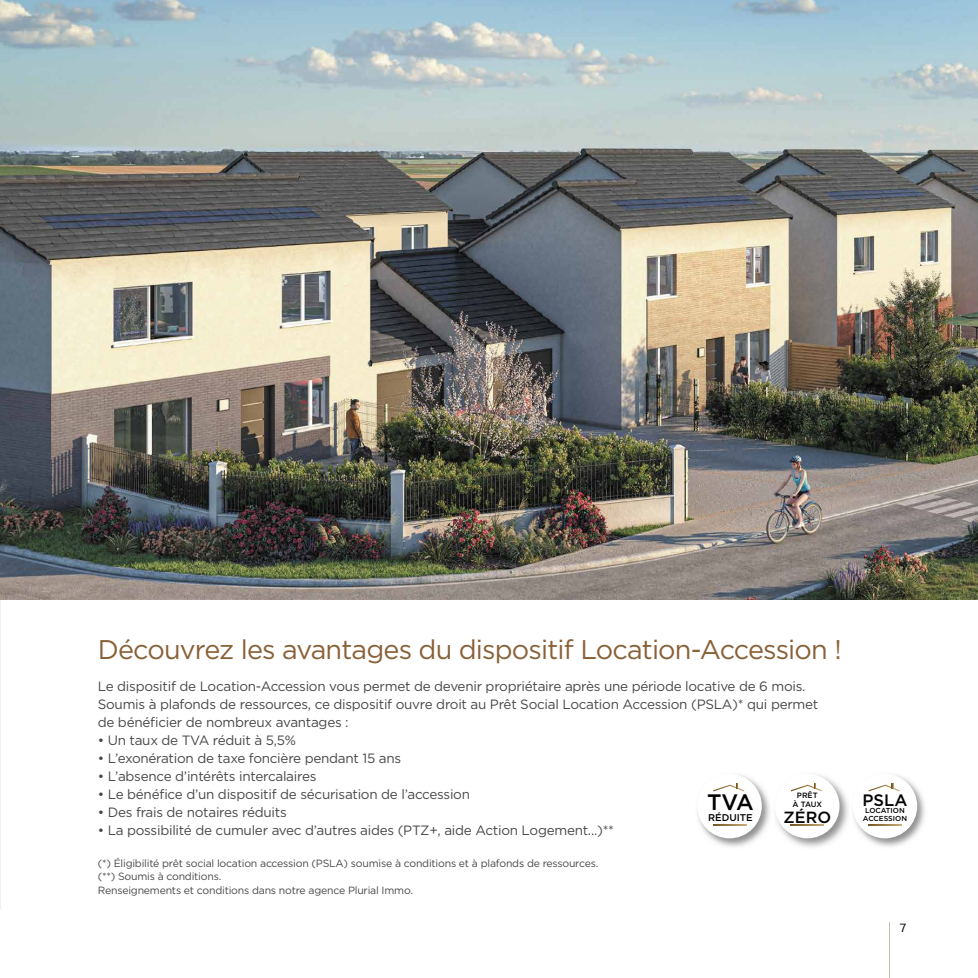
<style>
.page{position:relative;width:978px;height:978px;background:#fff}
.page>*{position:absolute;margin:0;border:0;box-sizing:border-box;transform-origin:0 0}
.t1{font:27px "Gotham";letter-spacing:-.03em;color:#896138}
.t2{font:500 22.35px "Gotham";color:#000}
.t3{font:500 16.5px "Gotham";color:#000}
.t4{font:500 16.2px "Gotham";color:#000}
.t5{font:13.5px/18px "Gotham";letter-spacing:-.02em;color:#484848}
.t6{font:12px "Seven One Eight";color:#000}
.t7{font:10.5px/13.5px "Gotham";letter-spacing:-.02em;color:#484848}
.t8{font:500 9.75px "Gotham";color:#000}
.t9{font:500 7.65px/8.1px "Gotham";letter-spacing:-.005em;color:#000;text-align:center}
.t10{font:500 7.2px/7.6px "Gotham";color:#000;text-align:center}
</style>
<div class="page">
<img style="left:0;top:502px;width:1px;height:408px">
<img style="left:0;top:0;width:978px;height:600px">
<hr style="left:889px;top:923px;width:1px;height:55px;background:#c2bfac">
<img style="left:697px;top:774px;width:73px;height:73px">
<div style="left:697px;top:774px;width:65px;height:64px;background:#fff;border-radius:50%"></div>
<svg style="left:713px;top:824px;width:33px;height:1px"></svg>
<svg style="left:713px;top:783px;width:31px;height:8px"></svg>
<img style="left:853px;top:774px;width:72px;height:73px">
<div style="left:853px;top:774px;width:64px;height:64px;background:#fff;border-radius:50%"></div>
<svg style="left:868px;top:824px;width:33px;height:1px"></svg>
<svg style="left:868px;top:783px;width:32px;height:8px"></svg>
<img style="left:775px;top:774px;width:73px;height:73px">
<div style="left:775px;top:774px;width:64px;height:64px;background:#fff;border-radius:50%"></div>
<svg style="left:791px;top:824px;width:33px;height:1px"></svg>
<svg style="left:791px;top:783px;width:31px;height:8px"></svg>
<h1 class="t1" style="left:98px;top:633px;width:745px">Découvrez les avantages du dispositif Location-Accession !</h1>
<p class="t5" style="left:98px;top:677px;width:722px">Le dispositif de Location-Accession vous permet de devenir propriétaire après une période locative de 6 mois.<br>Soumis à plafonds de ressources, ce dispositif ouvre droit au Prêt Social Location Accession (PSLA)* qui permet de bénéficier de nombreux avantages :</p>
<p class="t5" style="left:98px;top:731px;width:200px">• Un taux de TVA réduit à 5,5%</p>
<p class="t5" style="left:98px;top:749px;width:305px">• L’exonération de taxe foncière pendant 15 ans</p>
<p class="t5" style="left:98px;top:767px;width:220px">• L’absence d’intérêts intercalaires</p>
<p class="t5" style="left:98px;top:785px;width:374px">• Le bénéfice d’un dispositif de sécurisation de l’accession</p>
<p class="t5" style="left:98px;top:803px;width:190px">• Des frais de notaires réduits</p>
<p class="t5" style="left:98px;top:821px;width:518px">• La possibilité de cumuler avec d’autres aides (PTZ+, aide Action Logement...)**</p>
<p class="t7" style="left:98px;top:856px;width:502px">(*) Éligibilité prêt social location accession (PSLA) soumise à conditions et à plafonds de ressources. (**) Soumis à conditions.<br>Renseignements et conditions dans notre agence Plurial Immo.</p>
<p class="t9" style="left:792px;top:792px;width:31px">PRÊT<br>À TAUX</p>
<p class="t4" style="left:783px;top:806px;width:49px">ZÉRO</p>
<h2 class="t2" style="left:707px;top:788px;width:48px">TVA</h2>
<p class="t8" style="left:708px;top:811px;width:46px">RÉDUITE</p>
<p class="t3" style="left:862px;top:789px;width:46px">PSLA</p>
<p class="t10" style="left:863px;top:807px;width:46px">LOCATION<br>ACCESSION</p>
<p class="t6" style="left:899px;top:920px;width:9px">7</p>
</div>
